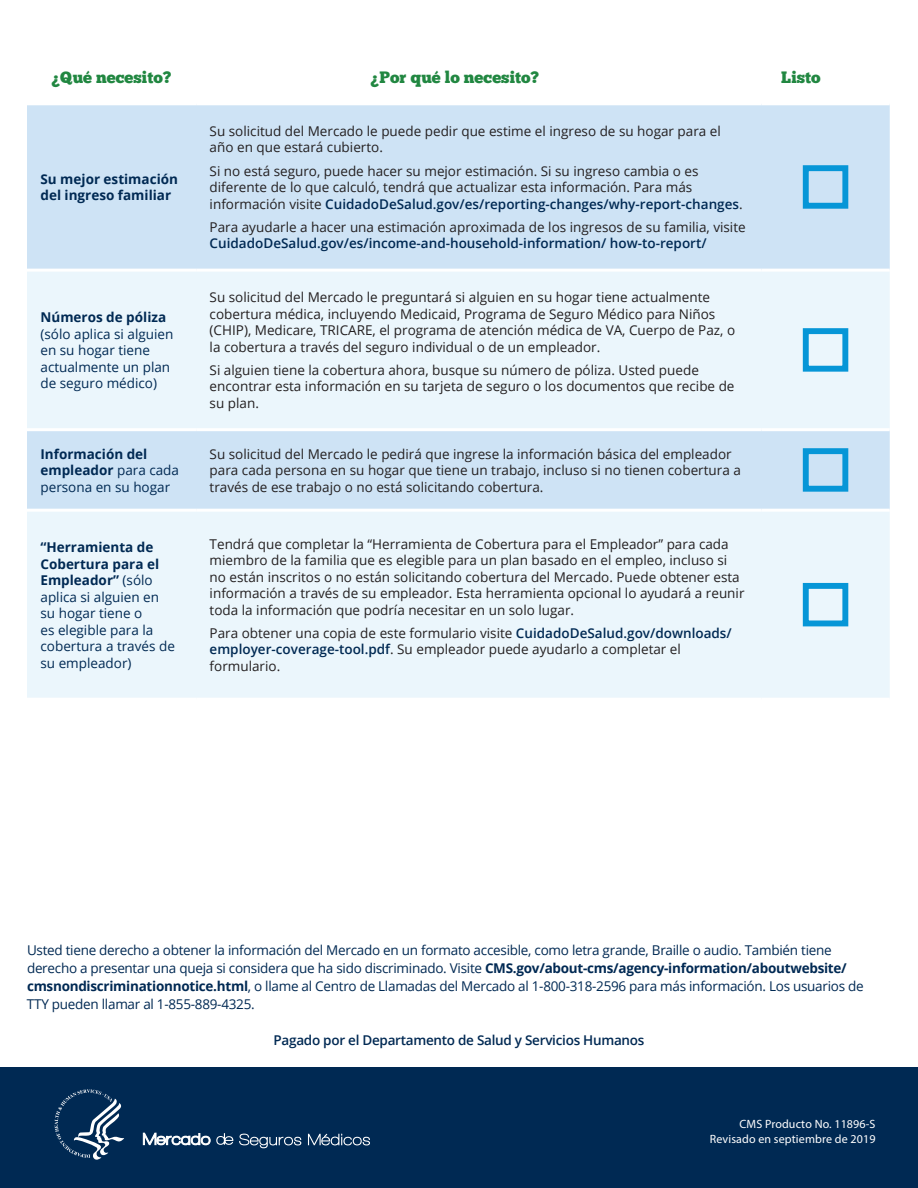
<style>
.page{position:relative;width:918px;height:1188px;background:#fff}
.page>*{position:absolute;margin:0;border:0;box-sizing:border-box;transform-origin:0 0}
.text_no_indent{font:16.5px "Chunk Five";color:#218741}
.text_no_indent-2{font:13.5px/16.5px "Open Sans";color:#231f20}
.text_no_indent-3{font:13.5px/18px "Open Sans";letter-spacing:-.02em;color:#002953}
.ROW_HEADER{font:13.5px/16.5px "Open Sans";color:#002953}
.text_no_indent-4{font:600 13.5px "Open Sans";color:#002953}
.text_no_indent-5{font:600 13.5px "Open Sans";letter-spacing:-.02em;color:#002953}
.ROW_HEADER-2{font:700 13.5px/16.5px "Open Sans";color:#002953}
.fineprint{font:12px "Myriad Pro";letter-spacing:.01em;color:#fff}
.s1{font-weight:700}
.s2{font-weight:600;color:#002953}
</style>
<div class="page">
<div style="left:27px;top:105px;width:863px;height:164px;background:#cee3f5"></div>
<svg style="left:27px;top:272px;width:863px;height:426px;background:#e5f2fa"></svg>
<hr style="left:27px;top:428px;width:169px;height:3px;background:#fff">
<hr style="left:196px;top:428px;width:565px;height:3px;background:#fff">
<hr style="left:761px;top:428px;width:129px;height:3px;background:#fff">
<hr style="left:27px;top:509px;width:169px;height:3px;background:#fff">
<hr style="left:196px;top:509px;width:565px;height:3px;background:#fff">
<hr style="left:761px;top:509px;width:129px;height:3px;background:#fff">
<div style="left:803px;top:165px;width:45px;height:44px;border:6px solid #0696d7"></div>
<div style="left:803px;top:328px;width:45px;height:44px;border:6px solid #0696d7"></div>
<div style="left:803px;top:448px;width:45px;height:44px;border:6px solid #0696d7"></div>
<div style="left:803px;top:583px;width:45px;height:43px;border:6px solid #0696d7"></div>
<div style="left:0;top:1067px;width:918px;height:121px;background:#002953"></div>
<svg style="left:55px;top:1089px;width:69px;height:71px"></svg>
<svg style="left:143px;top:1133px;width:67px;height:12px"></svg>
<svg style="left:216px;top:1133px;width:17px;height:12px"></svg>
<svg style="left:239px;top:1134px;width:62px;height:14px"></svg>
<svg style="left:308px;top:1134px;width:62px;height:11px"></svg>
<p class="text_no_indent" style="left:52px;top:67px;width:121px">¿Qué necesito?</p>
<p class="text_no_indent" style="left:371px;top:67px;width:170px">¿Por qué lo necesito?</p>
<p class="text_no_indent" style="left:781px;top:67px;width:41px">Listo</p>
<p class="ROW_HEADER-2" style="left:40px;top:170px;width:139px">Su mejor estimación del ingreso familiar</p>
<p class="ROW_HEADER" style="left:40px;top:309px;width:134px"><span class="s1">Números de póliza </span>(sólo aplica si alguien en su hogar tiene actualmente un plan de seguro médico)</p>
<p class="text_no_indent-2" style="left:210px;top:122px;width:513px">Su solicitud del Mercado le puede pedir que estime el ingreso de su hogar para el año en que estará cubierto.</p>
<p class="text_no_indent-2" style="left:210px;top:162px;width:535px">Si no está seguro, puede hacer su mejor estimación. Si su ingreso cambia o es diferente de lo que calculó, tendrá que actualizar esta información. Para más información visite <span class="s2">CuidadoDeSalud.gov/es/reporting-changes/why-report-changes</span>.</p>
<p class="text_no_indent-2" style="left:210px;top:218px;width:538px">Para ayudarle a hacer una estimación aproximada de los ingresos de su familia, visite</p>
<p class="text_no_indent-4" style="left:210px;top:234px;width:499px">CuidadoDeSalud.gov/es/income-and-household-information/ how-to-report/</p>
<p class="text_no_indent-2" style="left:210px;top:289px;width:527px">Su solicitud del Mercado le preguntará si alguien en su hogar tiene actualmente cobertura médica, incluyendo Medicaid, Programa de Seguro Médico para Niños (CHIP), Medicare, TRICARE, el programa de atención médica de VA, Cuerpo de Paz, o la cobertura a través del seguro individual o de un empleador.</p>
<p class="text_no_indent-2" style="left:210px;top:361px;width:526px">Si alguien tiene la cobertura ahora, busque su número de póliza. Usted puede encontrar esta información en su tarjeta de seguro o los documentos que recibe de su plan.</p>
<p class="ROW_HEADER" style="left:40px;top:445px;width:140px"><span class="s1">Información del empleador</span> para cada persona en su hogar</p>
<p class="text_no_indent-2" style="left:210px;top:445px;width:533px">Su solicitud del Mercado le pedirá que ingrese la información básica del empleador para cada persona en su hogar que tiene un trabajo, incluso si no tienen cobertura a través de ese trabajo o no está solicitando cobertura.</p>
<p class="ROW_HEADER" style="left:40px;top:539px;width:136px"><span class="s1">“Herramienta de<br>Cobertura para el<br>Empleador”</span> (sólo aplica si alguien en su hogar tiene o<br>es elegible para la cobertura a través de su empleador)</p>
<p class="text_no_indent-2" style="left:210px;top:535px;width:536px">Tendrá que completar la “Herramienta de Cobertura para el Empleador” para cada miembro de la familia que es elegible para un plan basado en el empleo, incluso si no están inscritos o no están solicitando cobertura del Mercado. Puede obtener esta información a través de su empleador. Esta herramienta opcional lo ayudará a reunir toda la información que podría necesitar en un solo lugar.</p>
<p class="text_no_indent-2" style="left:210px;top:624px;width:524px">Para obtener una copia de este formulario visite <span class="s2">CuidadoDeSalud.gov/downloads/</span></p>
<p class="text_no_indent-2" style="left:210px;top:641px;width:473px"><span class="s2">employer-coverage-tool.pdf</span>. Su empleador puede ayudarlo a completar el</p>
<p class="text_no_indent-2" style="left:210px;top:657px;width:72px">formulario.</p>
<p class="text_no_indent-3" style="left:27px;top:940px;width:838px">Usted tiene derecho a obtener la información del Mercado en un formato accesible, como letra grande, Braille o audio. También tiene derecho a presentar una queja si considera que ha sido discriminado. Visite <span class="s1">CMS.gov/about-cms/agency-information/aboutwebsite/ cmsnondiscriminationnotice.html</span>, o llame al Centro de Llamadas del Mercado al 1-800-318-2596 para más información. Los usuarios de TTY pueden llamar al 1-855-889-4325.</p>
<p class="text_no_indent-5" style="left:274px;top:1031px;width:372px">Pagado por el Departamento de Salud y Servicios Humanos</p>
<p class="fineprint" style="left:740px;top:1117px;width:137px">CMS Producto No. 11896-S</p>
<p class="fineprint" style="left:710px;top:1132px;width:167px">Revisado en septiembre de 2019</p>
</div>
